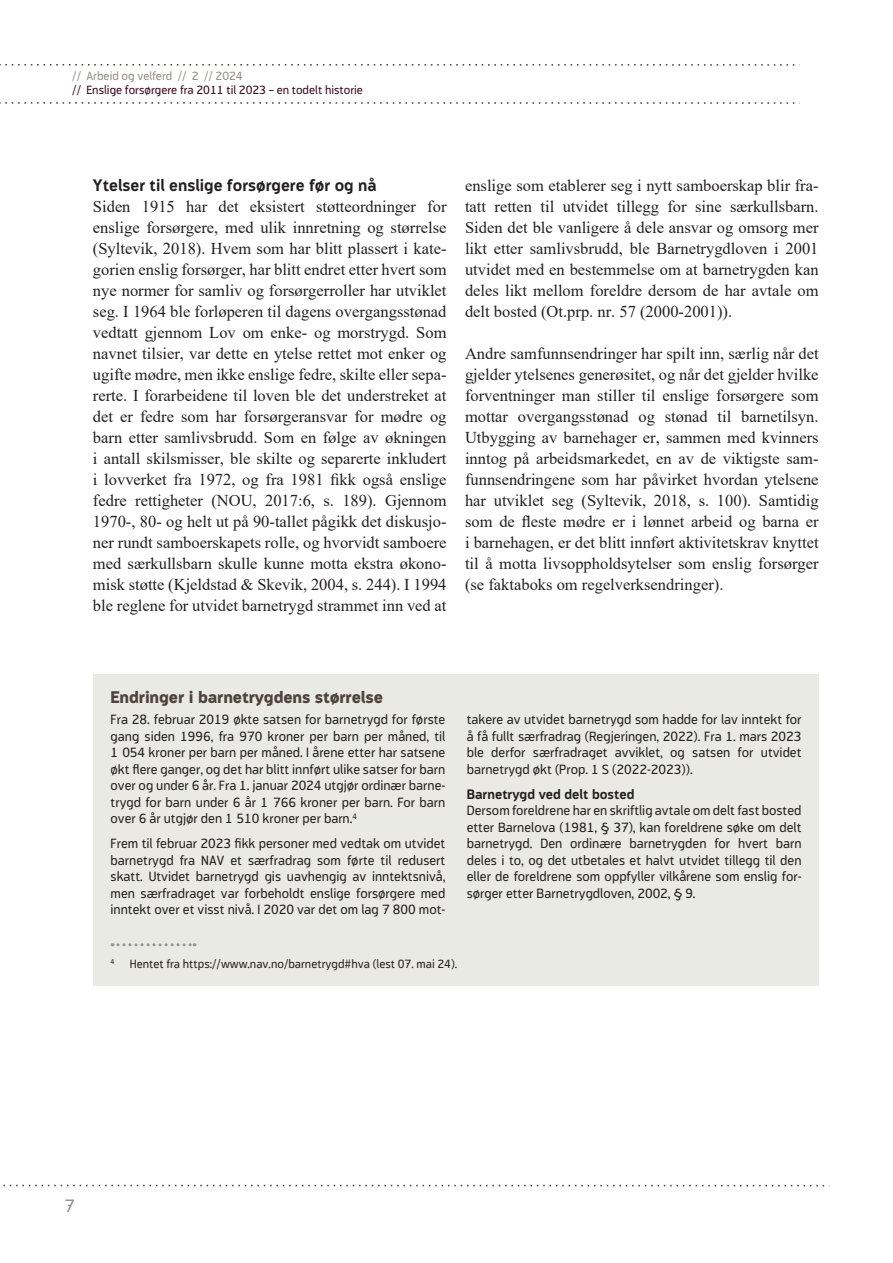
<style>
.page{position:relative;width:893px;height:1263px;background:#fff}
.page>*{position:absolute;margin:0;border:0;box-sizing:border-box;transform-origin:0 0}
.t1{font:18px "Modus";color:#948d87}
.t2{font:16.5px/21px "Times New Roman";color:#231f20;text-align:justify}
.t3{font:700 16.5px "Modus";color:#231f20}
.t4{font:800 16.5px "Modus";letter-spacing:-.01em;color:#50433d}
.t5{font:13.5px/16.5px "Modus";color:#231f20;text-align:justify}
.t6{font:700 13.5px "Modus";color:#231f20}
.t7{font:12px "Modus";color:#231f20}
.t8{font:12px "Modus";color:#38071a}
.t9{font:12px "Modus";color:#948d87}
.t10{font:7.05px "Modus";color:#231f20}
</style>
<div class="page">
<svg style="left:0;top:64px;width:795px;height:2px"></svg>
<svg style="left:0;top:102px;width:795px;height:2px"></svg>
<svg style="left:3px;top:1185px;width:822px;height:1px"></svg>
<div style="left:94px;top:674px;width:725px;height:311px;background:#e9eae4"></div>
<svg style="left:112px;top:943px;width:83px;height:3px"></svg>
<p class="t9" style="left:72px;top:69px;width:172px">// Arbeid og velferd // 2 // 2024</p>
<p class="t8" style="left:72px;top:83px;width:292px">// Enslige forsørgere fra 2011 til 2023 – en todelt historie</p>
<p class="t3" style="left:93px;top:176px;width:285px">Ytelser til enslige forsørgere før og nå</p>
<p class="t2" style="left:93px;top:196px;width:355px">Siden 1915 har det eksistert støtteordninger for enslige forsørgere, med ulik innretning og størrelse (Syltevik, 2018). Hvem som har blitt plassert i kate&shy;gorien enslig forsørger, har blitt endret etter hvert som nye normer for samliv og forsørgerroller har utviklet seg. I 1964 ble forløperen til dagens overgangsstønad vedtatt gjennom Lov om enke- og morstrygd. Som navnet tilsier, var dette en ytelse rettet mot enker og ugifte mødre, men ikke enslige fedre, skilte eller sepa&shy;rerte. I forarbeidene til loven ble det understreket at det er fedre som har forsørgeransvar for mødre og barn etter samlivsbrudd. Som en følge av økningen i antall skilsmisser, ble skilte og separerte inkludert i lovverket fra 1972, og fra 1981 fikk også enslige fedre rettigheter (NOU, 2017:6, s. 189). Gjennom 1970-, 80- og helt ut på 90-tallet pågikk det diskusjo&shy;ner rundt samboerskapets rolle, og hvorvidt samboere med særkullsbarn skulle kunne motta ekstra økono&shy;misk støtte (Kjeldstad &amp; Skevik, 2004, s. 244). I 1994 ble reglene for utvidet barnetrygd strammet inn ved at</p>
<p class="t2" style="left:465px;top:175px;width:355px">enslige som etablerer seg i nytt samboerskap blir fra&shy;tatt retten til utvidet tillegg for sine særkullsbarn.<br>Siden det ble vanligere å dele ansvar og omsorg mer likt etter samlivsbrudd, ble Barnetrygdloven i 2001 utvidet med en bestemmelse om at barnetrygden kan deles likt mellom foreldre dersom de har avtale om delt bosted (Ot.prp. nr. 57 (2000-2001)).</p>
<p class="t2" style="left:465px;top:343px;width:355px">Andre samfunnsendringer har spilt inn, særlig når det gjelder ytelsenes generøsitet, og når det gjelder hvilke forventninger man stiller til enslige forsørgere som mottar overgangsstønad og stønad til barnetilsyn.<br>Utbygging av barnehager er, sammen med kvinners inntog på arbeidsmarkedet, en av de viktigste sam&shy;funnsendringene som har påvirket hvordan ytelsene har utviklet seg (Syltevik, 2018, s. 100). Samtidig som de fleste mødre er i lønnet arbeid og barna er i barnehagen, er det blitt innført aktivitetskrav knyttet til å motta livsoppholdsytelser som enslig forsørger (se faktaboks om regelverksendringer).</p>
<p class="t4" style="left:111px;top:688px;width:274px">Endringer i barnetrygdens størrelse</p>
<p class="t5" style="left:111px;top:711px;width:336px">Fra 28. februar 2019 økte satsen for barnetrygd for første gang siden 1996, fra 970 kroner per barn per måned, til 1 054 kroner per barn per måned. I årene etter har satsene økt flere ganger, og det har blitt innført ulike satser for barn over og under 6 år. Fra 1. januar 2024 utgjør ordinær barne&shy;trygd for barn under 6 år 1 766 kroner per barn. For barn over 6 år utgjør den 1 510 kroner per barn.<sup>4</sup></p>
<p class="t5" style="left:111px;top:835px;width:336px">Frem til februar 2023 fikk personer med vedtak om utvidet barnetrygd fra NAV et særfradrag som førte til redusert skatt. Utvidet barnetrygd gis uavhengig av inntektsnivå, men særfradraget var forbeholdt enslige forsørgere med inntekt over et visst nivå. I 2020 var det om lag 7 800 mot-</p>
<p class="t5" style="left:467px;top:711px;width:336px">takere av utvidet barnetrygd som hadde for lav inntekt for å få fullt særfradrag (Regjeringen, 2022). Fra 1. mars 2023 ble derfor særfradraget avviklet, og satsen for utvidet barnetrygd økt (Prop. 1 S (2022-2023)).</p>
<p class="t6" style="left:467px;top:786px;width:169px">Barnetrygd ved delt bosted</p>
<p class="t5" style="left:467px;top:802px;width:336px">Dersom foreldrene har en skriftlig avtale om delt fast bosted etter Barnelova (1981, § 37), kan foreldrene søke om delt barnetrygd. Den ordinære barnetrygden for hvert barn deles i to, og det utbetales et halvt utvidet tillegg til den eller de foreldrene som oppfyller vilkårene som enslig for&shy;sørger etter Barnetrygdloven, 2002, § 9.</p>
<p class="t10" style="left:111px;top:958px;width:5px">4</p>
<p class="t7" style="left:130px;top:957px;width:329px">Hentet fra https://www.nav.no/barnetrygd#hva (lest 07. mai 24).</p>
<p class="t1" style="left:65px;top:1195px;width:12px">7</p>
</div>
